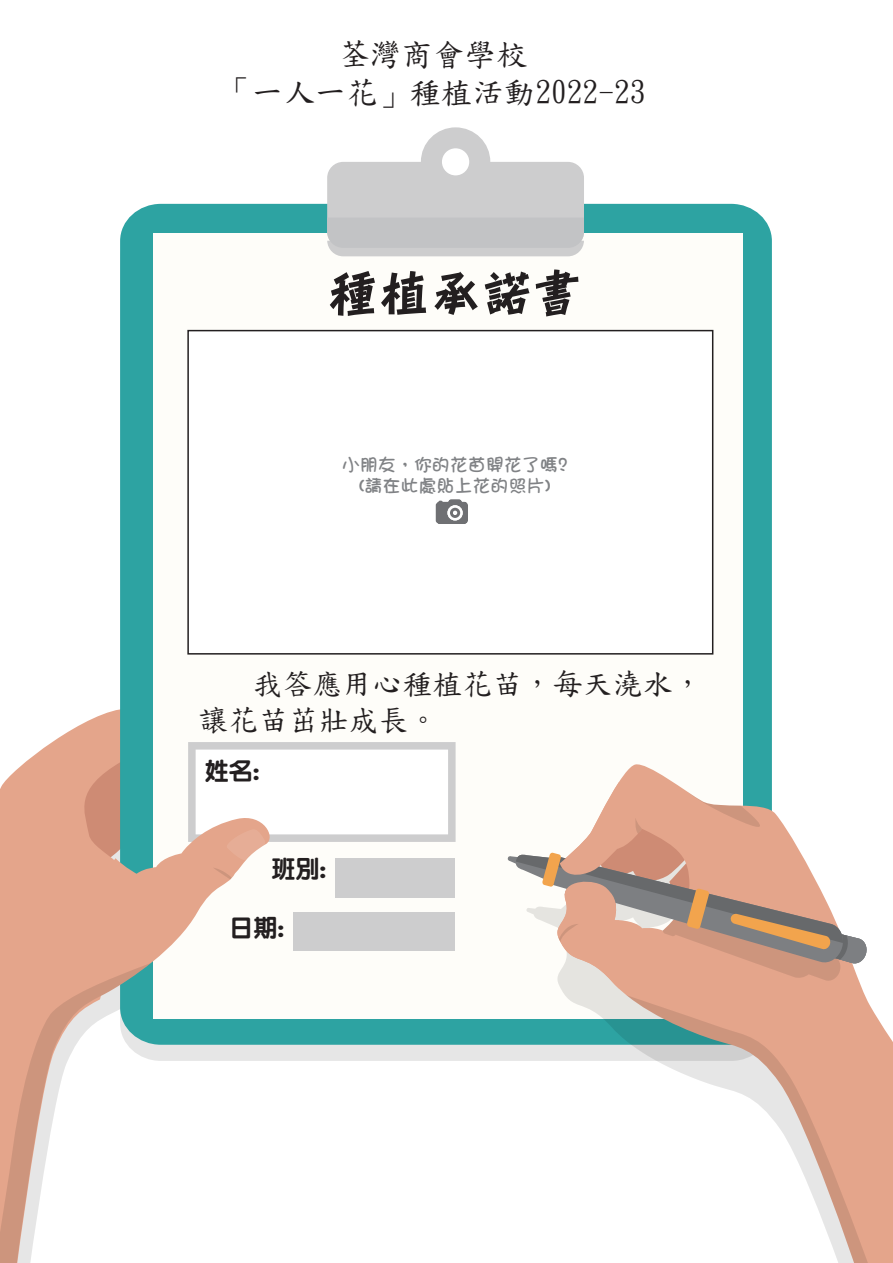
<style>
.page{position:relative;width:893px;height:1263px;background:#fff}
.page>*{position:absolute;margin:0;border:0;box-sizing:border-box;transform-origin:0 0}
.t1{font:51px "DF Ying Hei W7 WIN BF";color:#231f20}
.t2{font:31.5px/37.8px "DF Bnag Bang W5 WIN BF";color:#231f20;text-align:center}
.t3{font:30px/36px "DF Bnag Bang W5 WIN BF";color:#231f20}
.t4{font:24px "DF Li Yuan W8 WINP BF";color:#231f20}
.t5{font:18px/21.6px "DF Girl W7 WIN BF";color:#808285;text-align:center}
</style>
<div class="page">
<svg style="left:0;top:709px;width:120px;height:254px;fill:#e4a58b"></svg>
<div style="left:120px;top:204px;width:652px;height:841px;background:#2da3a2"></div>
<div style="left:153px;top:233px;width:589px;height:785px;background:#fefdf9"></div>
<svg style="left:327px;top:127px;width:257px;height:129px"></svg>
<svg style="left:56px;top:725px;width:400px;height:271px"></svg>
<svg style="left:0;top:963px;width:151px;height:300px"></svg>
<svg style="left:526px;top:1018px;width:26px;height:43px"></svg>
<svg style="left:552px;top:762px;width:341px;height:501px"></svg>
<svg style="left:626px;top:995px;width:242px;height:268px"></svg>
<svg style="left:507px;top:781px;width:361px;height:208px"></svg>
<div style="left:187px;top:330px;width:526px;height:325px;background:#fff;border:2px solid #231f20"></div>
<svg style="left:436px;top:499px;width:32px;height:25px"></svg>
<h2 class="t2" style="left:220px;top:36px;width:427px">荃灣商會學校<br>「一人一花」種植活動2022-23</h2>
<h1 class="t1" style="left:328px;top:267px;width:256px">種植承諾書</h1>
<p class="t5" style="left:342px;top:454px;width:226px">小朋友，你的花苗開花了嗎? (請在此處貼上花的照片)</p>
<h3 class="t3" style="left:199px;top:666px;width:505px;text-indent:54px">我答應用心種植花苗，每天澆水，讓花苗茁壯成長。</h3>
<h3 class="t4" style="left:205px;top:758px;width:56px">姓名:</h3>
<h3 class="t4" style="left:272px;top:857px;width:56px">班別:</h3>
<h3 class="t4" style="left:229px;top:916px;width:56px">日期:</h3>
</div>
